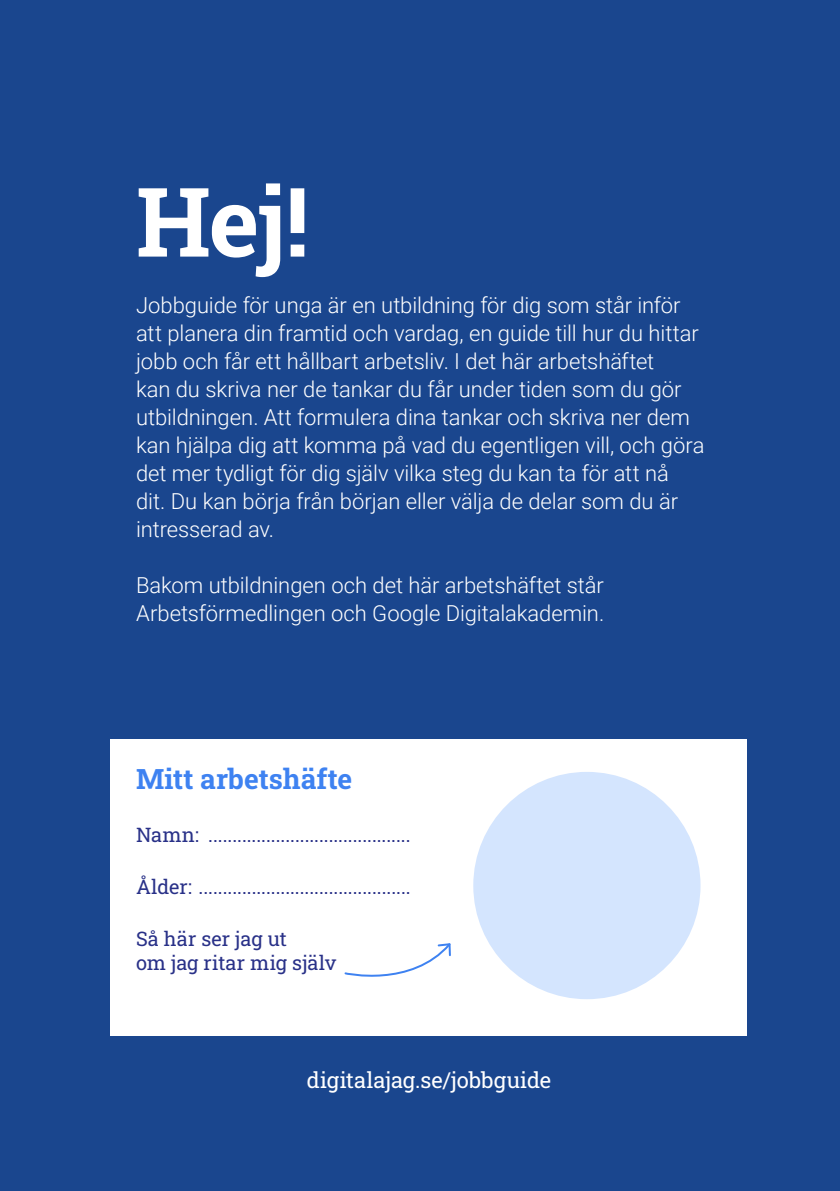
<style>
.page{position:relative;width:840px;height:1191px;background:#1a468e}
.page>*{position:absolute;margin:0;border:0;box-sizing:border-box;transform-origin:0 0}
.t1{font:700 96px "Roboto Slab";color:#fff}
.t2{font:700 28px "Roboto Slab";color:#3e82f1}
.t3{font:300 22px/28px "Roboto";letter-spacing:-.005em;color:#fff}
.t4{font:22px "Roboto Slab";color:#fff}
.t5{font:20px/24px "Roboto Slab";letter-spacing:.005em;color:#293188}
</style>
<div class="page">
<div style="left:111px;top:739px;width:636px;height:296px;background:#fff"></div>
<svg style="left:344px;top:943px;width:107px;height:34px"></svg>
<div style="left:473px;top:772px;width:228px;height:227px;background:#d4e5fe;border-radius:50%"></div>
<h1 class="t1" style="left:136px;top:156px;width:174px">Hej!</h1>
<p class="t3" style="left:136px;top:290px;width:570px">Jobbguide för unga är en utbildning för dig som står inför att planera din framtid och vardag, en guide till hur du hittar jobb och får ett hållbart arbetsliv. I det här arbetshäftet<br>kan du skriva ner de tankar du får under tiden som du gör utbildningen. Att formulera dina tankar och skriva ner dem kan hjälpa dig att komma på vad du egentligen vill, och göra det mer tydligt för dig själv vilka steg du kan ta för att nå<br>dit. Du kan börja från början eller välja de delar som du är intresserad av.</p>
<p class="t3" style="left:136px;top:570px;width:470px">Bakom utbildningen och det här arbetshäftet står<br>Arbetsförmedlingen och Google Digitalakademin.</p>
<h2 class="t2" style="left:136px;top:760px;width:218px">Mitt arbetshäfte</h2>
<h3 class="t5" style="left:136px;top:822px;width:65px">Namn:</h3>
<h3 class="t5" style="left:136px;top:874px;width:276px">Ålder: ............................................</h3>
<h3 class="t5" style="left:136px;top:926px;width:202px">Så här ser jag ut<br>om jag ritar mig själv</h3>
<p class="t4" style="left:307px;top:1065px;width:246px">digitalajag.se/jobbguide</p>
</div>
